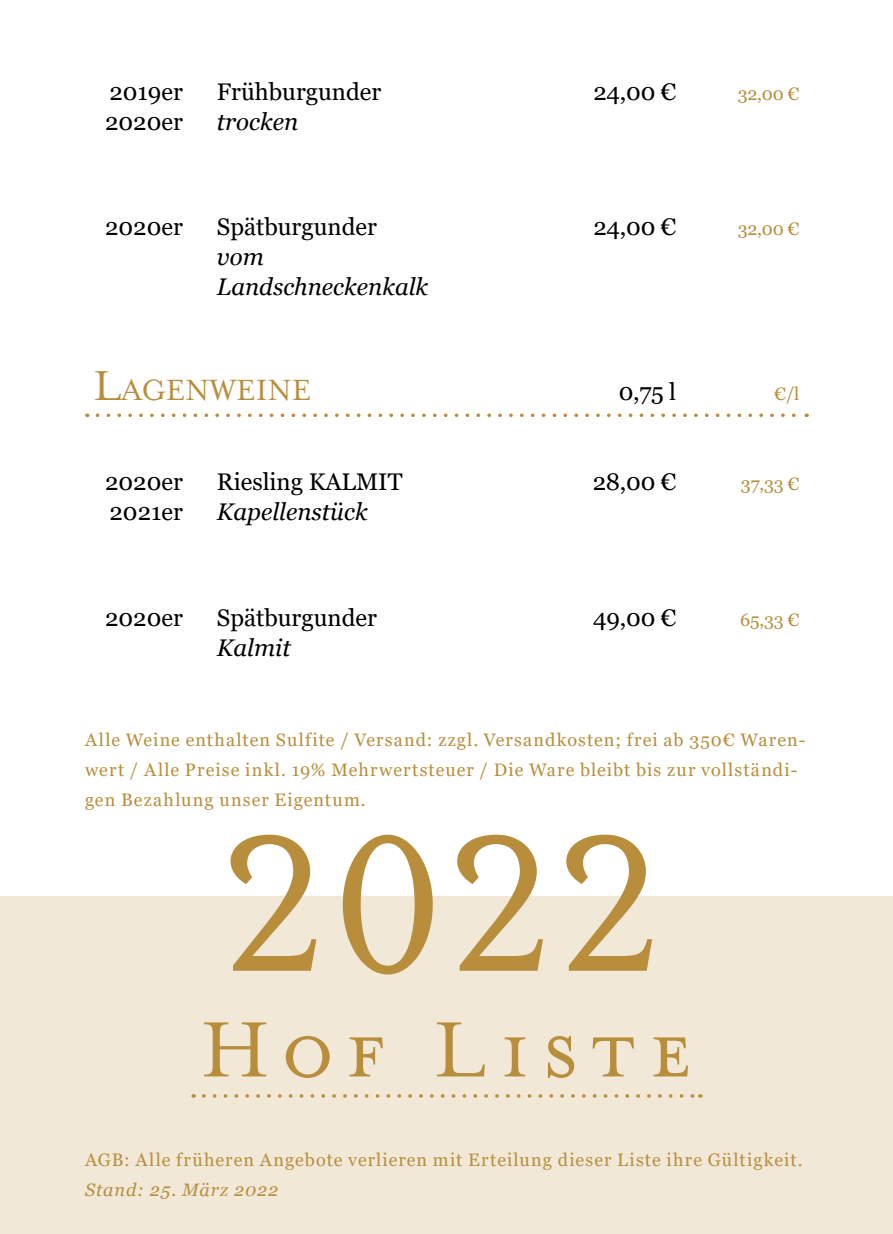
<style>
.page{position:relative;width:893px;height:1234px;background:#fff}
.page>*{position:absolute;margin:0;border:0;box-sizing:border-box;transform-origin:0 0}
.t1{font:220.5px "Mrs Eaves Small Caps OT";color:#b88e3c}
.t2{font:90px "Mrs Eaves Small Caps OT";letter-spacing:.145em;color:#b88e3c}
.t3{font:33.6px "Mrs Eaves Small Caps OT";color:#b88e3c}
.t4{font:24px/30px "Georgia";color:#000}
.t5{font:italic 24px/30px "Georgia";color:#000}
.t6{font:18px/30px "Georgia";letter-spacing:.055em;color:#b88e3c}
.t7{font:italic 18px "Georgia";letter-spacing:.055em;color:#b88e3c}
.s1{font-size:48px}
</style>
<div class="page">
<svg style="left:97px;top:413px;width:710px;height:4px"></svg>
<div style="left:0;top:895px;width:893px;height:338px;background:#f1e8d8"></div>
<h3 class="t4" style="left:105px;top:77px;width:79px">2019er<br>2020er</h3>
<h3 class="t4" style="left:217px;top:77px;width:166px">Frühburgunder</h3>
<h3 class="t5" style="left:217px;top:107px;width:83px">trocken</h3>
<h3 class="t4" style="left:105px;top:212px;width:79px">2020er</h3>
<h3 class="t4" style="left:217px;top:212px;width:162px">Spätburgunder</h3>
<h3 class="t5" style="left:217px;top:242px;width:213px">vom<br>Landschneckenkalk</h3>
<h3 class="t4" style="left:593px;top:77px;width:84px">24,00 €</h3>
<p class="t6" style="left:738px;top:79px;width:63px">32,00 €</p>
<h3 class="t4" style="left:593px;top:212px;width:84px">24,00 €</h3>
<p class="t6" style="left:738px;top:214px;width:63px">32,00 €</p>
<h3 class="t3" style="left:94px;top:372px;width:219px"><span class="s1">L</span>AGENWEINE</h3>
<h3 class="t4" style="left:619px;top:377px;width:59px">0,75 l</h3>
<p class="t6" style="left:775px;top:379px;width:26px">€/l</p>
<h3 class="t4" style="left:105px;top:467px;width:79px">2020er<br>2021er</h3>
<h3 class="t4" style="left:217px;top:467px;width:187px">Riesling KALMIT</h3>
<h3 class="t5" style="left:217px;top:497px;width:152px">Kapellenstück</h3>
<h3 class="t4" style="left:105px;top:602px;width:79px">2020er</h3>
<h3 class="t4" style="left:217px;top:602px;width:162px">Spätburgunder</h3>
<h3 class="t5" style="left:217px;top:632px;width:75px">Kalmit</h3>
<h3 class="t4" style="left:593px;top:467px;width:85px">28,00 €</h3>
<p class="t6" style="left:741px;top:469px;width:60px">37,33 €</p>
<h3 class="t4" style="left:593px;top:602px;width:84px">49,00 €</h3>
<p class="t6" style="left:740px;top:604px;width:61px">65,33 €</p>
<p class="t6" style="left:85px;top:724px;width:722px">Alle Weine enthalten Sulfite / Versand: zzgl. Versandkosten; frei ab 350€ Waren&shy;wert / Alle Preise inkl. 19% Mehrwertsteuer / Die Ware bleibt bis zur vollständi&shy;gen Bezahlung unser Eigentum.</p>
<h1 class="t1" style="left:220px;top:785px;width:446px">2022</h1>
<h2 class="t2" style="left:201px;top:1000px;width:493px">Hof Liste</h2>
<p class="t6" style="left:85px;top:1144px;width:719px">AGB: Alle früheren Angebote verlieren mit Erteilung dieser Liste ihre Gültigkeit.</p>
<p class="t7" style="left:85px;top:1177px;width:195px">Stand: 25. März 2022</p>
</div>
